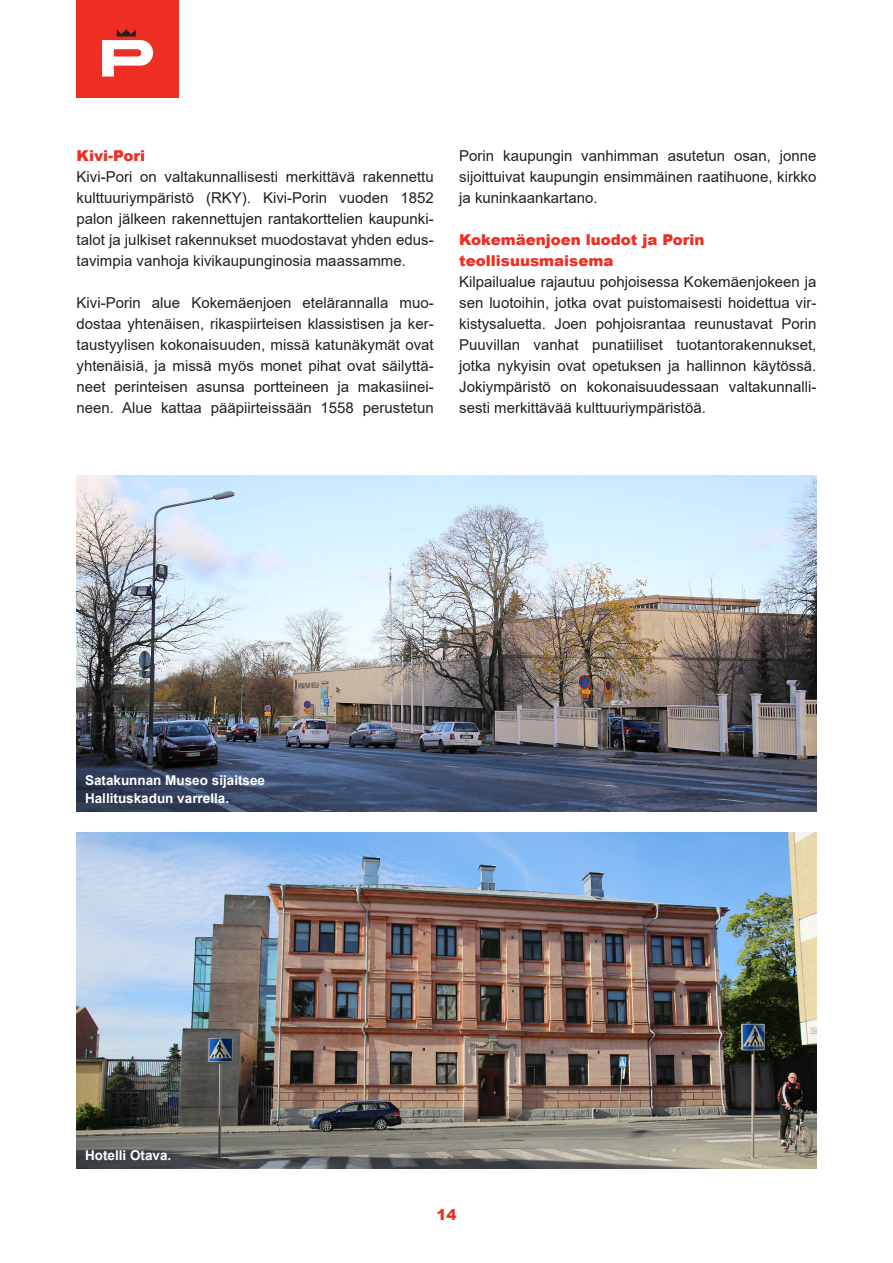
<style>
.page{position:relative;width:893px;height:1263px;background:#fff}
.page>*{position:absolute;margin:0;border:0;box-sizing:border-box;transform-origin:0 0}
.t1{font:15px/21px "Arial";color:#231f20;text-align:justify}
.t2{font:900 15px/21px "Arial";color:#ee2e22}
.t3{font:700 13.5px/18px "Arial";color:#fff}
</style>
<div class="page">
<div style="left:77px;top:0;width:102px;height:98px;background:#ee2e22"></div>
<svg style="left:102px;top:29px;width:51px;height:48px"></svg>
<img style="left:77px;top:476px;width:739px;height:336px">
<img style="left:77px;top:833px;width:739px;height:336px">
<p class="t2" style="left:77px;top:144px;width:70px">Kivi-Pori</p>
<p class="t1" style="left:77px;top:166px;width:359px">Kivi-Pori on valtakunnallisesti merkittävä rakennettu kulttuuriympäristö (RKY). Kivi-Porin vuoden 1852 palon jälkeen rakennettujen rantakorttelien kaupunki&shy;talot ja julkiset rakennukset muodostavat yhden edus&shy;tavimpia vanhoja kivikaupunginosia maassamme.</p>
<p class="t1" style="left:77px;top:292px;width:359px">Kivi-Porin alue Kokemäenjoen etelärannalla muo&shy;dostaa yhtenäisen, rikaspiirteisen klassistisen ja ker&shy;taustyylisen kokonaisuuden, missä katunäkymät ovat yhtenäisiä, ja missä myös monet pihat ovat säilyttä&shy;neet perinteisen asunsa portteineen ja makasiinei&shy;neen. Alue kattaa pääpiirteissään 1558 perustetun</p>
<p class="t1" style="left:459px;top:145px;width:359px">Porin kaupungin vanhimman asutetun osan, jonne sijoittuivat kaupungin ensimmäinen raatihuone, kirkko ja kuninkaankartano.</p>
<p class="t2" style="left:459px;top:228px;width:247px">Kokemäenjoen luodot ja Porin teollisuusmaisema</p>
<p class="t1" style="left:459px;top:271px;width:359px">Kilpailualue rajautuu pohjoisessa Kokemäenjokeen ja sen luotoihin, jotka ovat puistomaisesti hoidettua vir&shy;kistysaluetta. Joen pohjoisrantaa reunustavat Porin Puuvillan vanhat punatiiliset tuotantorakennukset, jotka nykyisin ovat opetuksen ja hallinnon käytössä.<br>Jokiympäristö on kokonaisuudessaan valtakunnalli&shy;sesti merkittävää kulttuuriympäristöä.</p>
<p class="t3" style="left:85px;top:771px;width:182px">Satakunnan Museo sijaitsee<br>Hallituskadun varrella.</p>
<p class="t3" style="left:85px;top:1146px;width:88px">Hotelli Otava.</p>
<p class="t2" style="left:436px;top:1204px;width:22px">14</p>
</div>
